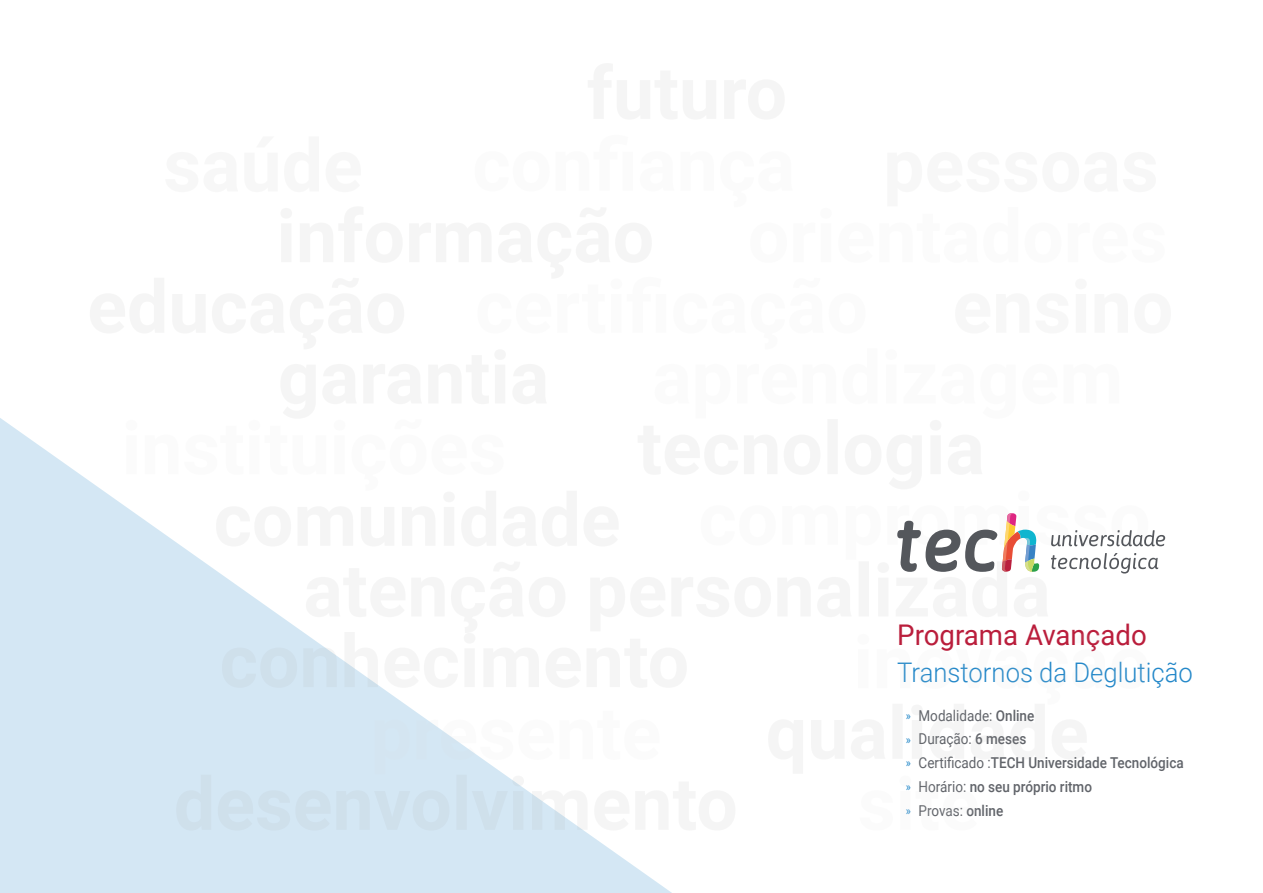
<style>
.page{position:relative;width:1263px;height:893px;background:#fff}
.page>*{position:absolute;margin:0;border:0;box-sizing:border-box;transform-origin:0 0}
.t1{font:28.5px "Roboto";color:#ba1e3c}
.t2{font:300 27px "Roboto";color:#2488c9;scale:.95 1}
.t3{font:500 15px/23.7px "Roboto";color:#61646a;scale:.9 1}
.s1{font-weight:400;font-size:12px;color:#2488c9}
.s2{font-weight:400}
</style>
<div class="page">
<svg style="left:0;top:418px;width:672px;height:475px;background:#d8e9f5"></svg>
<svg style="left:306px;top:573px;width:366px;height:59px"></svg>
<svg style="left:222px;top:632px;width:450px;height:56px"></svg>
<svg style="left:176px;top:711px;width:496px;height:119px"></svg>
<svg style="left:90px;top:418px;width:1076px;height:155px"></svg>
<h1 class="t1" style="left:897px;top:615px;width:251px">Programa Avançado</h1>
<h2 class="t2" style="left:897px;top:653px;width:313px">Transtornos da Deglutição</h2>
<p class="t3" style="left:906px;top:703px;width:310px"><span class="s1">»</span> <span class="s2">Modalidade:</span> Online<br><span class="s1">»</span> <span class="s2">Duração:</span> 6 meses<br><span class="s1">»</span> <span class="s2">Certificado :</span>TECH Universidade Tecnológica <span class="s1">»</span> <span class="s2">Horário:</span> no seu próprio ritmo<br><span class="s1">»</span> <span class="s2">Provas:</span> online</p>
</div>
